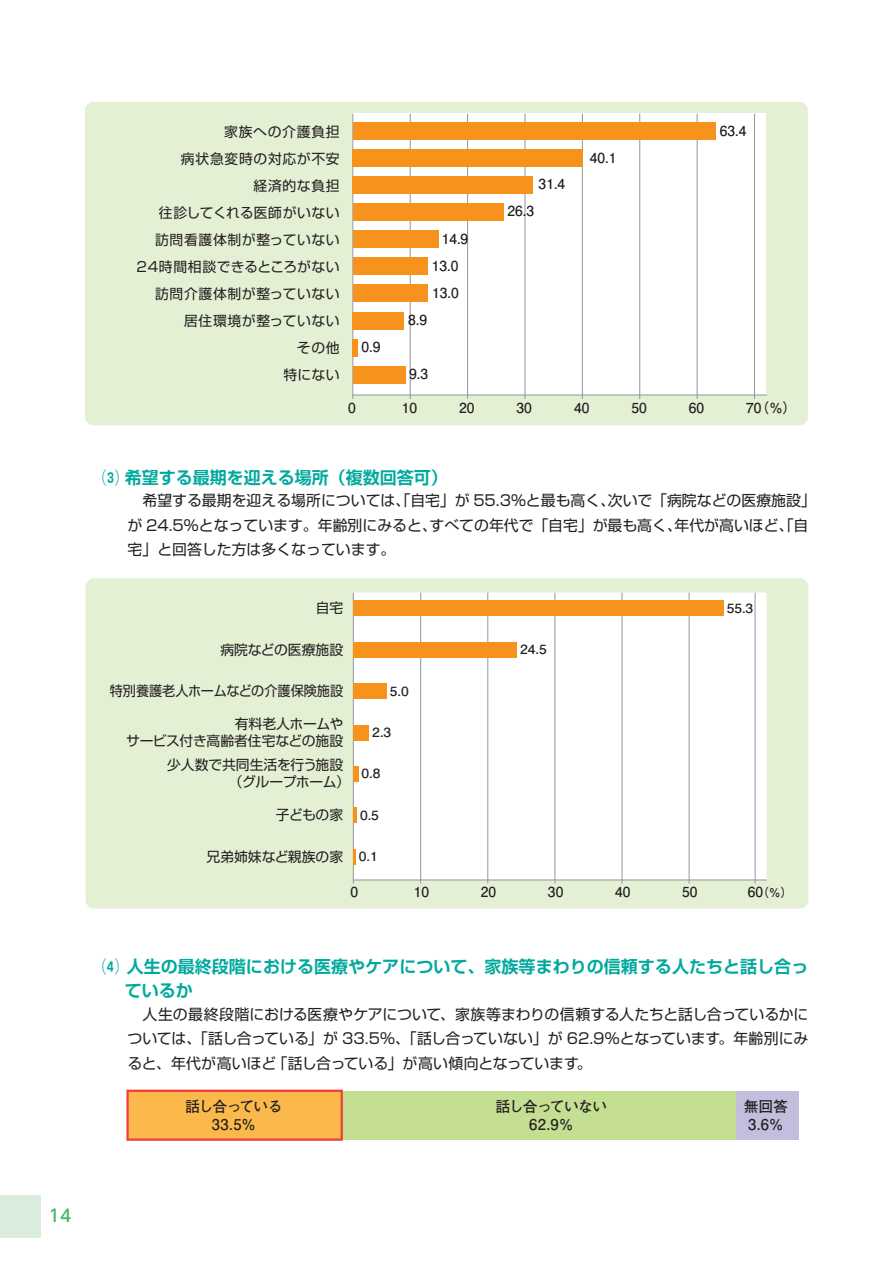
<style>
.page{position:relative;width:893px;height:1263px;background:#fff}
.page>*{position:absolute;margin:0;border:0;box-sizing:border-box;transform-origin:0 0}
.t1{font:700 16.95px/24.5px "Shin Go Pro De";color:#00a99d}
.t2{font:500 16.95px "UD Shin Go Pro";color:#44b869}
.t3{font:14.85px/24.5px "Shin Go Pro";color:#231f20}
.t4{font:700 14.85px/17.9px "Futo Go B101 Pro";letter-spacing:-.05em;color:#231f20;text-align:center}
.t5{font:13.8px/27px "Shin Go Pro";letter-spacing:.04em;color:#231f20;text-align:right}
.t6{font:700 13.8px/27px "Futo Go B101 Pro";color:#231f20}
.t7{font:13.8px/16.5px "Shin Go Pro";letter-spacing:-.02em;color:#231f20;text-align:right}
.t8{font:13.8px "Shin Go Pro";color:#231f20}
.t9{font:13.8px "Shin Go Pro";color:#231f20;scale:.95 1}
.t10{font:700 12.6px "Futo Go B101 Pro";color:#231f20;scale:1.09 1}
.t11{font:700 12px "Futo Go B101 Pro";color:#231f20}
.s1{font-family:"Futo Go B101 Pro";font-weight:700;font-size:12.6px}
.s2{font-size:13.8px}
</style>
<div class="page">
<div style="left:0;top:1195px;width:41px;height:42px;background:#daecdb"></div>
<div style="left:85px;top:102px;width:723px;height:323px;background:#e4f0d4;border-radius:9px"></div>
<div style="left:353px;top:114px;width:413px;height:281px;background:#fff"></div>
<hr style="left:353px;top:114px;width:1px;height:285px;background:#939598">
<hr style="left:410px;top:114px;width:1px;height:285px;background:#939598">
<hr style="left:467px;top:114px;width:1px;height:285px;background:#939598">
<hr style="left:525px;top:114px;width:1px;height:285px;background:#939598">
<hr style="left:582px;top:114px;width:1px;height:285px;background:#939598">
<hr style="left:639px;top:114px;width:1px;height:285px;background:#939598">
<hr style="left:754px;top:114px;width:1px;height:285px;background:#939598">
<hr style="left:697px;top:114px;width:1px;height:285px;background:#939598">
<hr style="left:353px;top:395px;width:414px;height:1px;background:#939598">
<div style="left:353px;top:122px;width:362px;height:17px;background:#f7931d"></div>
<div style="left:353px;top:149px;width:230px;height:17px;background:#f7931d"></div>
<div style="left:353px;top:177px;width:180px;height:17px;background:#f7931d"></div>
<div style="left:353px;top:204px;width:151px;height:17px;background:#f7931d"></div>
<div style="left:353px;top:231px;width:85px;height:17px;background:#f7931d"></div>
<div style="left:353px;top:258px;width:74px;height:17px;background:#f7931d"></div>
<div style="left:353px;top:285px;width:75px;height:17px;background:#f7931d"></div>
<div style="left:353px;top:312px;width:51px;height:17px;background:#f7931d"></div>
<div style="left:353px;top:339px;width:5px;height:17px;background:#f7931d"></div>
<div style="left:353px;top:366px;width:52px;height:17px;background:#f7931d"></div>
<div style="left:86px;top:578px;width:722px;height:330px;background:#e4f0d4;border-radius:9px"></div>
<div style="left:353px;top:593px;width:413px;height:287px;background:#fff"></div>
<hr style="left:420px;top:593px;width:1px;height:291px;background:#939598">
<hr style="left:488px;top:593px;width:1px;height:291px;background:#939598">
<hr style="left:555px;top:593px;width:1px;height:291px;background:#939598">
<hr style="left:622px;top:593px;width:1px;height:291px;background:#939598">
<hr style="left:689px;top:593px;width:1px;height:291px;background:#939598">
<hr style="left:755px;top:593px;width:1px;height:291px;background:#939598">
<hr style="left:353px;top:880px;width:413px;height:1px;background:#939598">
<hr style="left:353px;top:593px;width:1px;height:291px;background:#939598">
<div style="left:353px;top:601px;width:371px;height:15px;background:#f7931d"></div>
<div style="left:353px;top:642px;width:164px;height:16px;background:#f7931d"></div>
<div style="left:353px;top:683px;width:34px;height:16px;background:#f7931d"></div>
<div style="left:353px;top:725px;width:16px;height:15px;background:#f7931d"></div>
<div style="left:353px;top:766px;width:5px;height:16px;background:#f7931d"></div>
<hr style="left:353px;top:807px;width:4px;height:16px;background:#f7931d">
<hr style="left:353px;top:849px;width:3px;height:15px;background:#f7931d">
<div style="left:735px;top:1091px;width:64px;height:48px;background:#c2bfde"></div>
<div style="left:342px;top:1091px;width:393px;height:48px;background:#c4de92"></div>
<div style="left:128px;top:1091px;width:214px;height:48px;background:#fcb94b"></div>
<div style="left:126px;top:1089px;width:217px;height:52px;border:2px solid #ee3e35"></div>
<p class="t5" style="left:137px;top:116px;width:205px">家族への介護負担<br>病状急変時の対応が不安<br>経済的な負担<br>往診してくれる医師がいない<br>訪問看護体制が整っていない<br>24時間相談できるところがない訪問介護体制が整っていない<br>居住環境が整っていない<br>その他<br>特にない</p>
<p class="t6" style="left:720px;top:115px;width:28px">63.4</p>
<p class="t6" style="left:590px;top:143px;width:28px">40.1</p>
<p class="t6" style="left:539px;top:169px;width:28px">31.4</p>
<p class="t6" style="left:508px;top:196px;width:28px">26.3</p>
<p class="t6" style="left:432px;top:223px;width:38px;text-indent:10px">14.9<br>13.0<br>13.0</p>
<p class="t6" style="left:408px;top:305px;width:20px">8.9</p>
<p class="t6" style="left:362px;top:332px;width:20px">0.9</p>
<p class="t6" style="left:409px;top:359px;width:20px">9.3</p>
<p class="t6" style="left:348px;top:392px;width:9px">0</p>
<p class="t6" style="left:402px;top:392px;width:17px">10</p>
<p class="t6" style="left:459px;top:392px;width:17px">20</p>
<p class="t6" style="left:517px;top:392px;width:17px">30</p>
<p class="t6" style="left:574px;top:392px;width:17px">40</p>
<p class="t6" style="left:631px;top:392px;width:17px">50</p>
<p class="t6" style="left:689px;top:392px;width:17px">60</p>
<p class="t6" style="left:746px;top:392px;width:52px">70（％）</p>
<p class="t1" style="left:85px;top:463px;width:364px">　⑶ 希望する最期を迎える場所（複数回答可）</p>
<p class="t3" style="left:128px;top:487px;width:690px">　希望する最期を迎える場所については、「自宅」が 55.3％と最も高く、次いで「病院などの医療施設」が 24.5％となっています。年齢別にみると、すべての年代で「自宅」が最も高く、年代が高いほど、「自宅」と回答した方は多くなっています。</p>
<p class="t8" style="left:316px;top:596px;width:29px">自宅</p>
<p class="t10" style="left:727px;top:598px;width:26px">55.3</p>
<p class="t8" style="left:220px;top:638px;width:124px">病院などの医療施設</p>
<p class="t10" style="left:520px;top:639px;width:26px">24.5</p>
<p class="t9" style="left:110px;top:679px;width:247px">特別養護老人ホームなどの介護保険施設</p>
<p class="t10" style="left:390px;top:681px;width:19px">5.0</p>
<p class="t7" style="left:126px;top:714px;width:219px">有料老人ホームや<br>サービス付き高齢者住宅などの施設</p>
<p class="t10" style="left:372px;top:722px;width:19px">2.3</p>
<p class="t7" style="left:229px;top:755px;width:123px;text-align:left;text-indent:-62px">少人数で共同生活を行う施設（グループホーム）</p>
<p class="t10" style="left:361px;top:763px;width:19px">0.8</p>
<p class="t8" style="left:276px;top:804px;width:105px">子どもの家 <span class="s1">0.5</span></p>
<p class="t8" style="left:207px;top:845px;width:173px">兄弟姉妹など親族の家 <span class="s1">0.1</span></p>
<p class="t6" style="left:350px;top:877px;width:9px">0</p>
<p class="t6" style="left:414px;top:877px;width:17px">10</p>
<p class="t6" style="left:481px;top:877px;width:17px">20</p>
<p class="t6" style="left:548px;top:877px;width:17px">30</p>
<p class="t6" style="left:615px;top:877px;width:17px">40</p>
<p class="t6" style="left:682px;top:877px;width:17px">50</p>
<p class="t11" style="left:748px;top:883px;width:47px"><span class="s2">60</span>（％）</p>
<p class="t1" style="left:85px;top:952px;width:725px">　⑷ 人生の最終段階における医療やケアについて、家族等まわりの信頼する人たちと話し合っ　　 ているか</p>
<p class="t3" style="left:128px;top:1000px;width:682px;text-align:justify">　人生の最終段階における医療やケアについて、家族等まわりの信頼する人たちと話し合っているかについては、「話し合っている」が 33.5％、「話し合っていない」が 62.9％となっています。年齢別にみると、年代が高いほど「話し合っている」が高い傾向となっています。</p>
<p class="t4" style="left:185px;top:1096px;width:99px">話し合っている<br>33.5％</p>
<p class="t4" style="left:495px;top:1096px;width:113px">話し合っていない<br>62.9％</p>
<p class="t4" style="left:744px;top:1096px;width:46px;text-align:left">無回答<br>3.6％</p>
<p class="t2" style="left:49px;top:1201px;width:24px">14</p>
</div>
